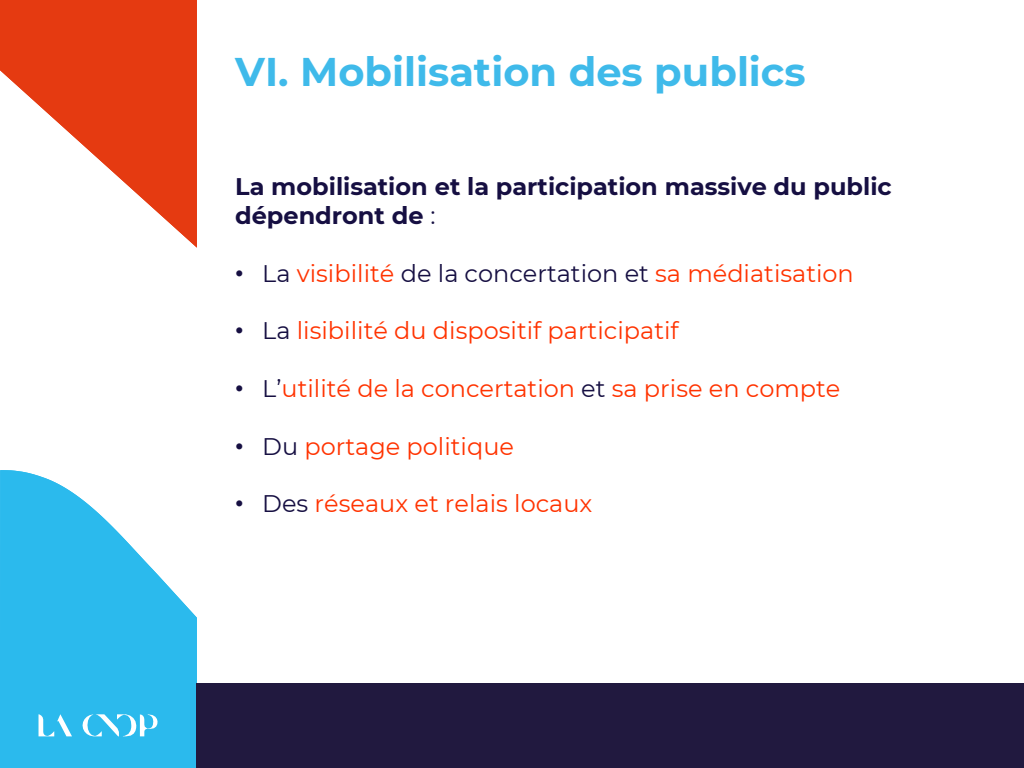
<style>
.page{position:relative;width:1024px;height:768px;background:#fff}
.page>*{position:absolute;margin:0;border:0;box-sizing:border-box;transform-origin:0 0}
.t1{font:700 40px "Montserrat";color:#3fbaea}
.t2{font:24px "Montserrat";color:#f30}
.t3{font:700 24px/28.8px "Montserrat";color:#160f42}
.s1{font-weight:400}
.s2{font-family:"Arial";color:#160f42}
.s3{color:#160f42}
</style>
<div class="page">
<svg style="left:0;top:0;width:197px;height:248px;fill:#e53a11"></svg>
<svg style="left:0;top:470px;width:197px;height:298px;fill:#2bbaed"></svg>
<svg style="left:39px;top:714px;width:33px;height:22px"></svg>
<svg style="left:83px;top:714px;width:75px;height:22px"></svg>
<div style="left:197px;top:683px;width:827px;height:85px;background:#21193f"></div>
<h1 class="t1" style="left:235px;top:43px;width:572px">VI. Mobilisation des publics</h1>
<p class="t3" style="left:235px;top:171px;width:658px">La mobilisation et la participation massive du public dépendront de <span class="s1">:</span></p>
<p class="t2" style="left:235px;top:257px;width:620px"><span class="s2">•</span> <span class="s3">La</span> visibilité <span class="s3">de la concertation et</span> sa médiatisation</p>
<p class="t2" style="left:235px;top:314px;width:445px"><span class="s2">•</span> <span class="s3">La</span> lisibilité du dispositif participatif</p>
<p class="t2" style="left:235px;top:372px;width:607px"><span class="s2">•</span> <span class="s3">L’</span>utilité de la concertation <span class="s3">et</span> sa prise en compte</p>
<p class="t2" style="left:235px;top:430px;width:280px"><span class="s2">•</span> <span class="s3">Du</span> portage politique</p>
<p class="t2" style="left:235px;top:487px;width:359px"><span class="s2">•</span> <span class="s3">Des</span> réseaux et relais locaux</p>
</div>
